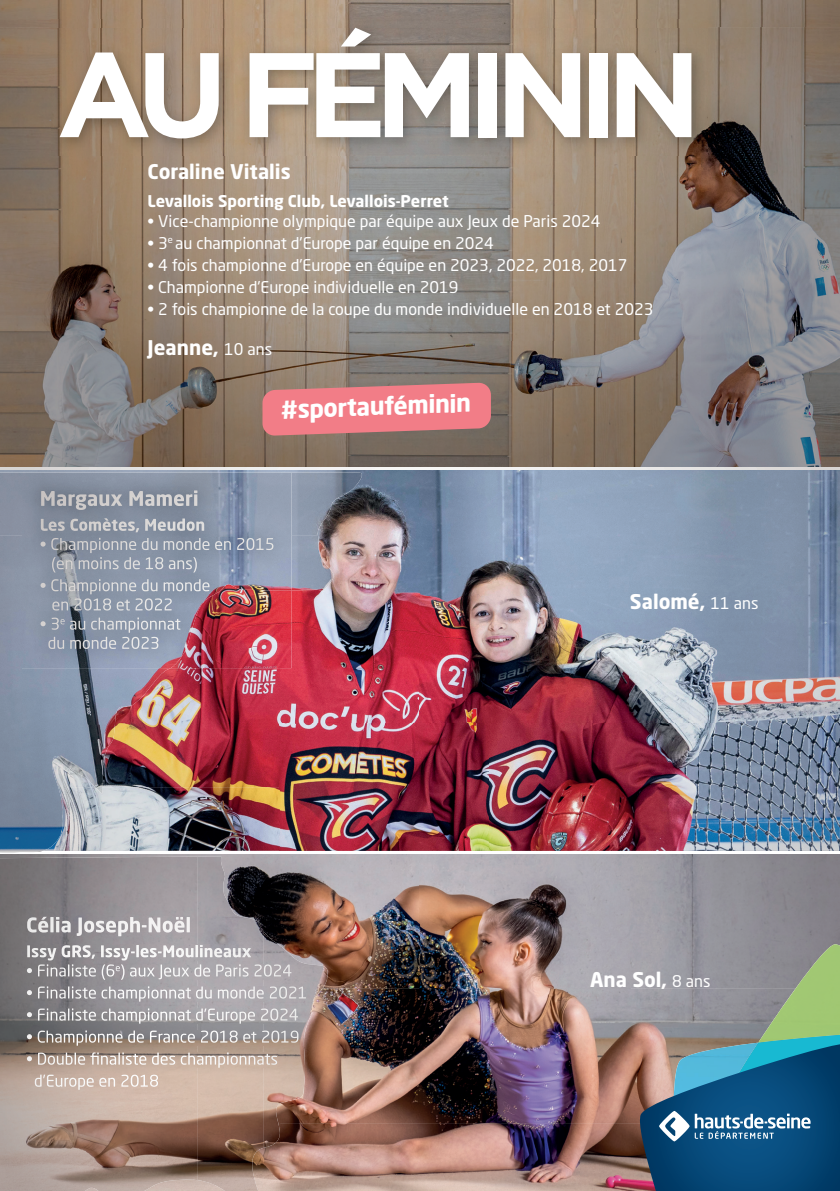
<style>
.page{position:relative;width:840px;height:1191px;background:#fff}
.page>*{position:absolute;margin:0;border:0;box-sizing:border-box;transform-origin:0 0}
.t1{font:700 120px "Gotham";letter-spacing:-.1em;color:#fff}
.t2{font:700 24.4px "Neo Sans W1 G";color:#fff}
.t3{font:700 20px "Neo Sans W1 G";color:#fff}
.t4{font:16px "Neo Sans W1 G";color:#fff}
.t5{font:700 16px "Neo Sans W1 G";color:#fff}
.s1{font-weight:400;font-size:16px}
</style>
<div class="page">
<img style="left:0;top:27px;width:69px;height:440px">
<img style="left:699px;top:27px;width:140px;height:440px">
<img style="left:69px;top:155px;width:630px;height:312px">
<img style="left:0;top:0;width:839px;height:27px">
<img style="left:51px;top:20px;width:656px;height:135px">
<svg style="left:262px;top:382px;width:228px;height:54px;background:#de7b81"></svg>
<img style="left:0;top:469px;width:419px;height:63px">
<img style="left:419px;top:469px;width:420px;height:254px">
<img style="left:280px;top:532px;width:140px;height:191px">
<img style="left:70px;top:668px;width:210px;height:183px">
<img style="left:61px;top:834px;width:9px;height:17px">
<img style="left:279px;top:723px;width:560px;height:128px">
<img style="left:203px;top:590px;width:88px;height:78px">
<svg style="left:0;top:468px;width:839px;height:1px"></svg>
<img style="left:0;top:854px;width:419px;height:66px">
<img style="left:419px;top:854px;width:420px;height:134px">
<img style="left:263px;top:920px;width:157px;height:68px">
<img style="left:329px;top:988px;width:370px;height:135px">
<img style="left:263px;top:1147px;width:17px;height:44px">
<img style="left:280px;top:1123px;width:357px;height:68px">
<img style="left:757px;top:944px;width:82px;height:90px">
<svg style="left:637px;top:1034px;width:202px;height:157px;background:#306788"></svg>
<img style="left:0;top:856px;width:263px;height:335px">
<img style="left:263px;top:931px;width:66px;height:216px">
<img style="left:27px;top:916px;width:163px;height:20px">
<img style="left:27px;top:945px;width:224px;height:15px">
<img style="left:27px;top:964px;width:87px;height:15px">
<svg style="left:116px;top:966px;width:4px;height:5px"></svg>
<img style="left:121px;top:964px;width:170px;height:15px">
<img style="left:27px;top:986px;width:279px;height:15px">
<img style="left:27px;top:1008px;width:271px;height:15px">
<img style="left:27px;top:1030px;width:271px;height:15px">
<img style="left:27px;top:1052px;width:251px;height:15px">
<img style="left:26px;top:1074px;width:132px;height:15px">
<img style="left:0;top:472px;width:367px;height:64px">
<img style="left:0;top:535px;width:61px;height:316px">
<img style="left:291px;top:535px;width:47px;height:55px">
<img style="left:61px;top:668px;width:109px;height:57px">
<img style="left:61px;top:724px;width:54px;height:110px">
<img style="left:22px;top:473px;width:202px;height:130px">
<img style="left:224px;top:473px;width:67px;height:117px">
<img style="left:22px;top:603px;width:181px;height:65px">
<img style="left:41px;top:490px;width:156px;height:20px">
<img style="left:41px;top:518px;width:163px;height:14px">
<img style="left:40px;top:538px;width:234px;height:15px">
<img style="left:52px;top:557px;width:145px;height:15px">
<img style="left:40px;top:579px;width:169px;height:15px">
<img style="left:40px;top:598px;width:133px;height:12px">
<img style="left:40px;top:617px;width:19px;height:13px">
<svg style="left:60px;top:619px;width:5px;height:5px"></svg>
<img style="left:65px;top:617px;width:116px;height:16px">
<img style="left:40px;top:637px;width:118px;height:12px">
<svg style="left:0;top:851px;width:40px;height:2px"></svg>
<h1 class="t1" style="left:57px;top:15px;width:646px">AU FÉMININ</h1>
<p class="t3" style="left:147px;top:158px;width:145px">Coraline Vitalis</p>
<p class="t5" style="left:147px;top:191px;width:302px">Levallois Sporting Club, Levallois-Perret</p>
<p class="t4" style="left:147px;top:211px;width:454px">• Vice-championne olympique par équipe aux Jeux de Paris 2024</p>
<p class="t4" style="left:147px;top:233px;width:348px">• 3<sup>e</sup> au championnat d'Europe par équipe en 2024</p>
<p class="t4" style="left:147px;top:255px;width:481px">• 4 fois championne d'Europe en équipe en 2023, 2022, 2018, 2017</p>
<p class="t4" style="left:147px;top:277px;width:312px">• Championne d'Europe individuelle en 2019</p>
<p class="t4" style="left:147px;top:299px;width:507px">• 2 fois championne de la coupe du monde individuelle en 2018 et 2023</p>
<p class="t3" style="left:147px;top:334px;width:126px">Jeanne, <span class="s1">10 ans</span></p>
<h2 class="t2" style="left:280px;top:394px;width:191px;rotate:-2deg">#sportauféminin</h2>
<p class="t3" style="left:629px;top:588px;width:130px">Salomé, <span class="s1">11 ans</span></p>
<p class="t3" style="left:590px;top:966px;width:122px">Ana Sol, <span class="s1">8 ans</span></p>
</div>
